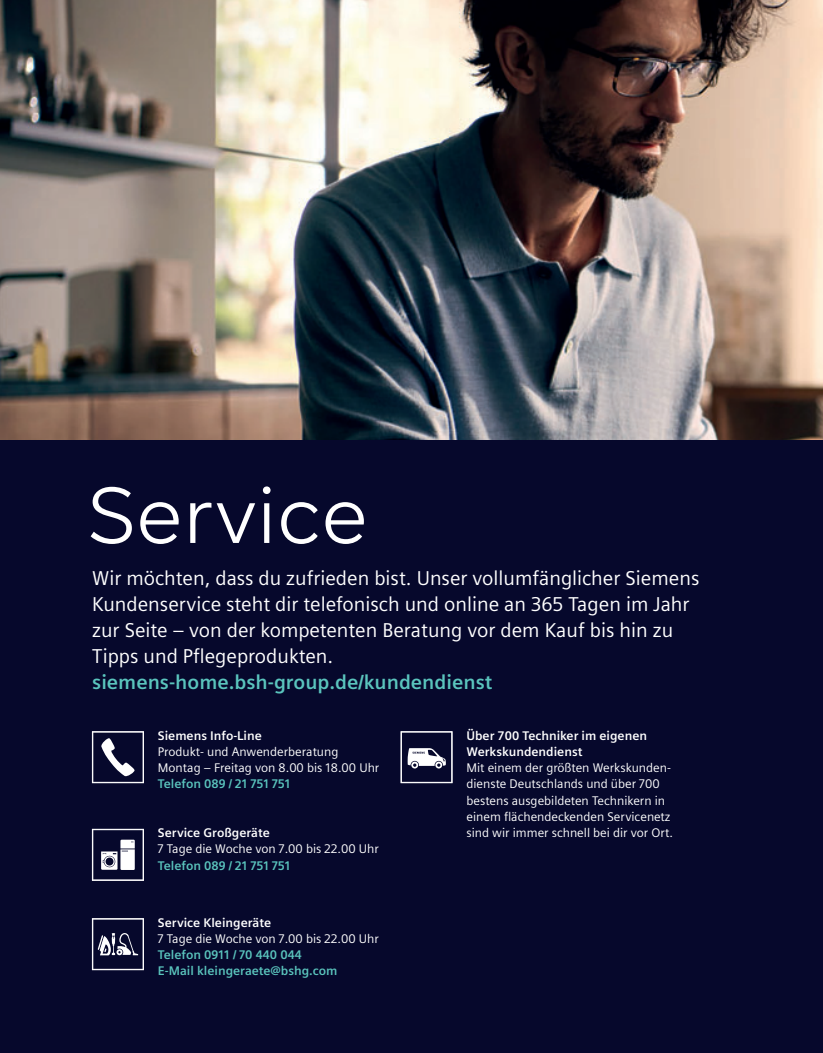
<style>
.page{position:relative;width:823px;height:1053px;background:#fff}
.page>*{position:absolute;margin:0;border:0;box-sizing:border-box;transform-origin:0 0}
.t1{font:78.75px "Siemens Progress";color:#fff}
.t2{font:20px/26px "Siemens Sans";color:#fff}
.t3{font:700 20px "Siemens Sans";color:#5ac4bd}
.t4{font:12.5px/16.2px "Siemens Sans";color:#fff}
.t5{font:700 12.5px/16.2px "Siemens Sans";color:#fff}
.t6{font:700 12.5px/16.2px "Siemens Sans";color:#5ac4bd}
</style>
<div class="page">
<div style="left:0;top:0;width:822px;height:1052px;background:#06082c"></div>
<svg style="left:101px;top:738px;width:34px;height:39px"></svg>
<div style="left:92px;top:731px;width:52px;height:51px;border:1px solid #fff"></div>
<svg style="left:101px;top:839px;width:34px;height:31px"></svg>
<div style="left:92px;top:829px;width:52px;height:51px;border:1px solid #fff"></div>
<svg style="left:97px;top:933px;width:42px;height:23px"></svg>
<div style="left:92px;top:918px;width:52px;height:51px;border:1px solid #fff"></div>
<svg style="left:407px;top:748px;width:39px;height:21px"></svg>
<div style="left:400px;top:731px;width:52px;height:51px;border:1px solid #fff"></div>
<img style="left:0;top:0;width:822px;height:439px">
<h1 class="t1" style="left:87px;top:484px;width:282px">Service</h1>
<h2 class="t2" style="left:92px;top:566px;width:608px">Wir möchten, dass du zufrieden bist. Unser vollumfänglicher Siemens Kundenservice steht dir telefonisch und online an 365 Tagen im Jahr zur Seite – von der kompetenten Beratung vor dem Kauf bis hin zu Tipps und Pflegeprodukten.</h2>
<h2 class="t3" style="left:92px;top:673px;width:401px">siemens-home.bsh-group.de/kundendienst</h2>
<p class="t5" style="left:158px;top:728px;width:105px">Siemens Info-Line</p>
<p class="t4" style="left:158px;top:744px;width:223px">Produkt- und Anwenderberatung<br>Montag – Freitag von 8.00 bis 18.00 Uhr</p>
<p class="t6" style="left:158px;top:777px;width:134px">Telefon 089 / 21 751 751</p>
<p class="t5" style="left:158px;top:825px;width:113px">Service Großgeräte</p>
<p class="t4" style="left:158px;top:841px;width:222px">7 Tage die Woche von 7.00 bis 22.00 Uhr</p>
<p class="t6" style="left:158px;top:858px;width:134px">Telefon 089 / 21 751 751</p>
<p class="t5" style="left:158px;top:915px;width:115px">Service Kleingeräte</p>
<p class="t4" style="left:158px;top:931px;width:222px">7 Tage die Woche von 7.00 bis 22.00 Uhr</p>
<p class="t6" style="left:158px;top:947px;width:181px">Telefon 0911 / 70 440 044<br>E-Mail kleingeraete@bshg.com</p>
<p class="t5" style="left:466px;top:728px;width:182px">Über 700 Techniker im eigenen<br>Werkskundendienst</p>
<p class="t4" style="left:466px;top:760px;width:208px">Mit einem der größten Werkskunden&shy;dienste Deutschlands und über 700 bestens ausgebildeten Technikern in einem flächendeckenden Servicenetz sind wir immer schnell bei dir vor Ort.</p>
</div>
